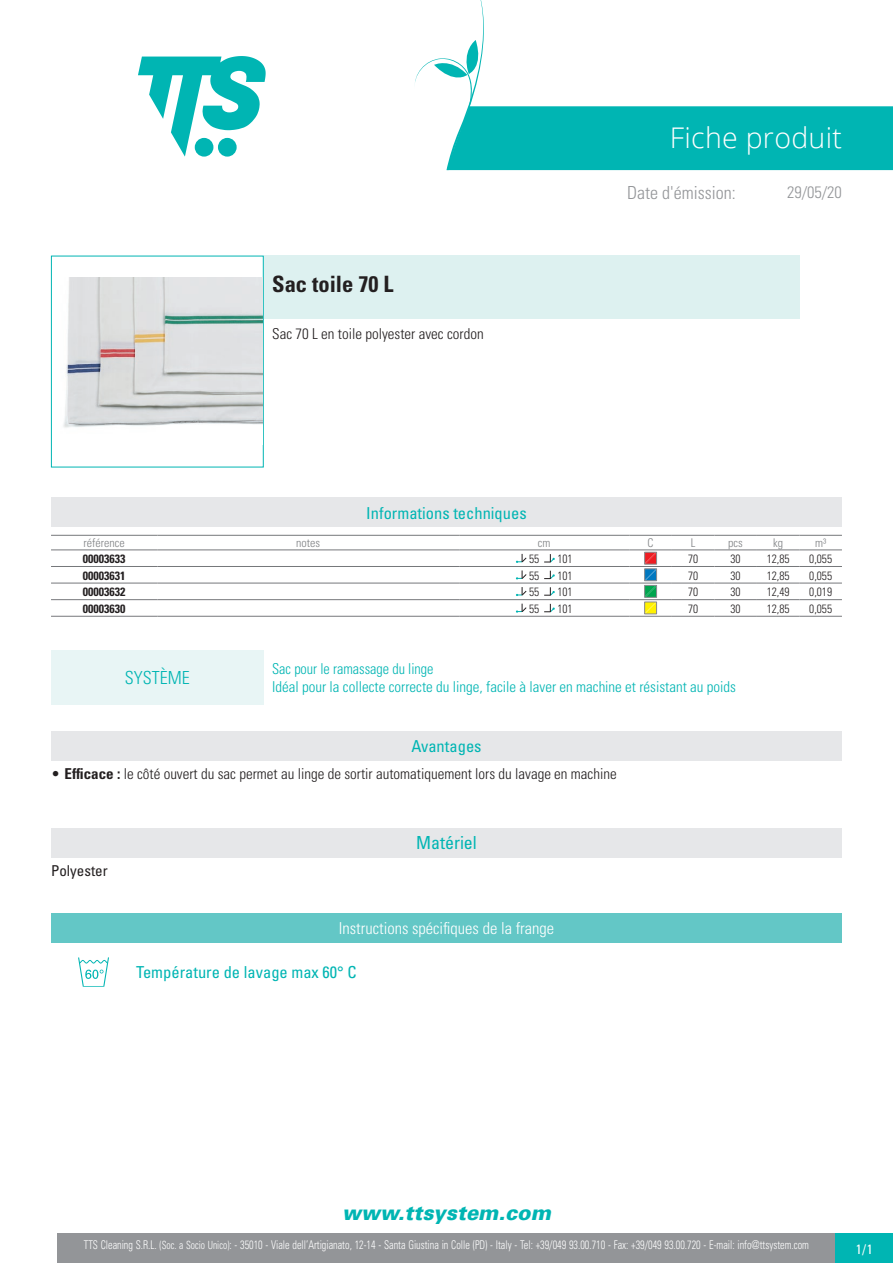
<style>
.page{position:relative;width:893px;height:1263px;background:#fff}
.page>*{position:absolute;margin:0;border:0;box-sizing:border-box;transform-origin:0 0}
.Titolo1{font:300 28.5px "Open Sans";letter-spacing:.01em;color:#fff}
.Nome{font:700 condensed 22.5px "Univers LT Std";color:#231f20}
.t1{font:italic 900 20.85px "Univers";color:#00b5b3;scale:.96 1}
.Titolo2{font:300 condensed 18px "Univers";color:#939598}
.Titolo16{font:condensed 18px "Univers LT Std";color:#00b5b3}
.Titolo15{font:300 condensed 18px "Univers LT Std";color:#00b5b3}
.Titolo13{font:300 condensed 16.5px "Univers LT Std";color:#fff}
.TestoTempLavaggio{font:condensed 16.5px "Univers LT Std";color:#00b5b3}
.Titolo3{font:condensed 16.5px "Univers";color:#00b5b3}
.Titolo8{font:condensed 16.5px "Univers LT Std";color:#00b5b3}
.t2{font:300 condensed 16.5px "Univers";color:#939598}
.Descrizione{font:300 condensed 15px "Univers LT Std";color:#231f20}
.IdealePer{font:300 condensed 15px "Univers LT Std";color:#00b5b3}
.DefinizioneSistema{font:300 condensed 15px "Univers LT Std";color:#00b5b3;scale:.95 1}
.Materiale{font:condensed 15px "Univers LT Std";color:#231f20}
.t3{font:condensed 13.5px "Univers";color:#fff}
.t4{font:300 condensed 12px "Univers";color:#fff;scale:.85 1}
.TabTecnica_Corpo{font:300 condensed 12px "Univers";color:#231f20;scale:.95 1}
.TabTecnica_Codice{font:700 condensed 12px "Univers";color:#231f20}
.TabTecnica_Intestazi{font:300 condensed 12px "Univers";color:#808285}
.s1{font-weight:700}
.s2{font-size:11.25px}
</style>
<div class="page">
<svg style="left:138px;top:56px;width:128px;height:101px"></svg>
<div style="left:57px;top:1233px;width:779px;height:30px;background:#939598"></div>
<div style="left:836px;top:1233px;width:57px;height:30px;background:#00b5b3"></div>
<svg style="left:415px;top:0;width:478px;height:170px"></svg>
<div style="left:51px;top:256px;width:213px;height:211px;border:1px solid #00b5b3"></div>
<img style="left:52px;top:278px;width:211px;height:166px">
<div style="left:264px;top:256px;width:535px;height:63px;background:#ddf1f0"></div>
<div style="left:51px;top:498px;width:791px;height:29px;background:#e6e7e9"></div>
<hr style="left:51px;top:535px;width:106px;height:1px;background:#76787b">
<hr style="left:157px;top:535px;width:302px;height:1px;background:#76787b">
<hr style="left:459px;top:535px;width:170px;height:1px;background:#76787b">
<hr style="left:629px;top:535px;width:43px;height:1px;background:#76787b">
<hr style="left:672px;top:535px;width:42px;height:1px;background:#76787b">
<hr style="left:714px;top:535px;width:43px;height:1px;background:#76787b">
<hr style="left:757px;top:535px;width:42px;height:1px;background:#76787b">
<hr style="left:799px;top:535px;width:43px;height:1px;background:#76787b">
<hr style="left:51px;top:550px;width:106px;height:1px;background:#76787b">
<hr style="left:157px;top:550px;width:302px;height:1px;background:#76787b">
<hr style="left:459px;top:550px;width:170px;height:1px;background:#76787b">
<hr style="left:629px;top:550px;width:43px;height:1px;background:#76787b">
<hr style="left:672px;top:550px;width:42px;height:1px;background:#76787b">
<hr style="left:714px;top:550px;width:43px;height:1px;background:#76787b">
<hr style="left:757px;top:550px;width:42px;height:1px;background:#76787b">
<hr style="left:799px;top:550px;width:43px;height:1px;background:#76787b">
<hr style="left:51px;top:566px;width:106px;height:1px;background:#76787b">
<hr style="left:157px;top:566px;width:302px;height:1px;background:#76787b">
<hr style="left:459px;top:566px;width:170px;height:1px;background:#76787b">
<hr style="left:629px;top:566px;width:43px;height:1px;background:#76787b">
<hr style="left:672px;top:566px;width:42px;height:1px;background:#76787b">
<hr style="left:714px;top:566px;width:43px;height:1px;background:#76787b">
<hr style="left:757px;top:566px;width:42px;height:1px;background:#76787b">
<hr style="left:799px;top:566px;width:43px;height:1px;background:#76787b">
<hr style="left:51px;top:583px;width:106px;height:1px;background:#76787b">
<hr style="left:157px;top:583px;width:302px;height:1px;background:#76787b">
<hr style="left:459px;top:583px;width:170px;height:1px;background:#76787b">
<hr style="left:629px;top:583px;width:43px;height:1px;background:#76787b">
<hr style="left:672px;top:583px;width:42px;height:1px;background:#76787b">
<hr style="left:714px;top:583px;width:43px;height:1px;background:#76787b">
<hr style="left:757px;top:583px;width:42px;height:1px;background:#76787b">
<hr style="left:799px;top:583px;width:43px;height:1px;background:#76787b">
<hr style="left:51px;top:599px;width:106px;height:1px;background:#76787b">
<hr style="left:51px;top:616px;width:106px;height:1px;background:#76787b">
<hr style="left:157px;top:599px;width:302px;height:1px;background:#76787b">
<hr style="left:157px;top:616px;width:302px;height:1px;background:#76787b">
<hr style="left:459px;top:599px;width:170px;height:1px;background:#76787b">
<hr style="left:459px;top:616px;width:170px;height:1px;background:#76787b">
<hr style="left:629px;top:599px;width:43px;height:1px;background:#76787b">
<hr style="left:629px;top:616px;width:43px;height:1px;background:#76787b">
<hr style="left:672px;top:599px;width:42px;height:1px;background:#76787b">
<hr style="left:672px;top:616px;width:42px;height:1px;background:#76787b">
<hr style="left:714px;top:599px;width:43px;height:1px;background:#76787b">
<hr style="left:714px;top:616px;width:43px;height:1px;background:#76787b">
<hr style="left:757px;top:599px;width:42px;height:1px;background:#76787b">
<hr style="left:757px;top:616px;width:42px;height:1px;background:#76787b">
<hr style="left:799px;top:599px;width:43px;height:1px;background:#76787b">
<hr style="left:799px;top:616px;width:43px;height:1px;background:#76787b">
<svg style="left:516px;top:554px;width:11px;height:9px"></svg>
<svg style="left:544px;top:554px;width:11px;height:9px"></svg>
<svg style="left:516px;top:570px;width:11px;height:9px"></svg>
<svg style="left:544px;top:571px;width:11px;height:8px"></svg>
<svg style="left:516px;top:587px;width:11px;height:9px"></svg>
<svg style="left:544px;top:587px;width:11px;height:9px"></svg>
<svg style="left:516px;top:604px;width:11px;height:9px"></svg>
<svg style="left:544px;top:604px;width:11px;height:9px"></svg>
<svg style="left:645px;top:552px;width:12px;height:60px"></svg>
<div style="left:645px;top:602px;width:12px;height:12px;border:1px solid #87898c"></div>
<div style="left:51px;top:650px;width:213px;height:55px;background:#e8f5f5"></div>
<div style="left:51px;top:731px;width:791px;height:29px;background:#e6e7e9"></div>
<div style="left:51px;top:828px;width:791px;height:29px;background:#e6e7e9"></div>
<div style="left:51px;top:913px;width:791px;height:29px;background:#63c7c6"></div>
<svg style="left:78px;top:957px;width:31px;height:30px"></svg>
<p class="Nome" style="left:272px;top:271px;width:123px">Sac toile 70 L</p>
<p class="Descrizione" style="left:272px;top:324px;width:213px">Sac 70 L en toile polyester avec cordon</p>
<p class="Titolo3" style="left:366px;top:503px;width:162px">Informations techniques</p>
<p class="Titolo1" style="left:670px;top:118px;width:174px">Fiche produit</p>
<p class="Titolo2" style="left:627px;top:182px;width:110px">Date d'émission:</p>
<h3 class="t2" style="left:787px;top:182px;width:56px">29/05/20</h3>
<p class="TabTecnica_Intestazi" style="left:84px;top:535px;width:43px">référence</p>
<p class="TabTecnica_Intestazi" style="left:296px;top:535px;width:25px">notes</p>
<p class="TabTecnica_Intestazi" style="left:538px;top:535px;width:14px">cm</p>
<p class="TabTecnica_Intestazi" style="left:648px;top:535px;width:7px">C</p>
<p class="TabTecnica_Intestazi" style="left:691px;top:535px;width:6px">L</p>
<p class="TabTecnica_Intestazi" style="left:728px;top:535px;width:16px">pcs</p>
<p class="TabTecnica_Intestazi" style="left:773px;top:535px;width:11px">kg</p>
<p class="TabTecnica_Intestazi" style="left:815px;top:535px;width:13px">m³</p>
<p class="TabTecnica_Codice" style="left:83px;top:551px;width:44px">00003633</p>
<p class="TabTecnica_Corpo" style="left:529px;top:552px;width:12px">55</p>
<p class="TabTecnica_Corpo" style="left:557px;top:552px;width:17px">101</p>
<p class="TabTecnica_Corpo" style="left:688px;top:551px;width:12px">70</p>
<p class="TabTecnica_Corpo" style="left:731px;top:551px;width:12px">30</p>
<p class="TabTecnica_Corpo" style="left:767px;top:551px;width:25px">12,85</p>
<p class="TabTecnica_Corpo" style="left:809px;top:551px;width:25px">0,055</p>
<p class="TabTecnica_Codice" style="left:83px;top:568px;width:44px">00003631</p>
<p class="TabTecnica_Corpo" style="left:529px;top:568px;width:12px">55</p>
<p class="TabTecnica_Corpo" style="left:557px;top:568px;width:17px">101</p>
<p class="TabTecnica_Corpo" style="left:688px;top:568px;width:12px">70</p>
<p class="TabTecnica_Corpo" style="left:731px;top:568px;width:12px">30</p>
<p class="TabTecnica_Corpo" style="left:767px;top:568px;width:25px">12,85</p>
<p class="TabTecnica_Corpo" style="left:809px;top:568px;width:25px">0,055</p>
<p class="TabTecnica_Codice" style="left:83px;top:584px;width:44px">00003632</p>
<p class="TabTecnica_Corpo" style="left:529px;top:585px;width:12px">55</p>
<p class="TabTecnica_Corpo" style="left:557px;top:585px;width:17px">101</p>
<p class="TabTecnica_Corpo" style="left:688px;top:585px;width:12px">70</p>
<p class="TabTecnica_Corpo" style="left:731px;top:585px;width:12px">30</p>
<p class="TabTecnica_Corpo" style="left:767px;top:585px;width:25px">12,49</p>
<p class="TabTecnica_Corpo" style="left:809px;top:585px;width:25px">0,019</p>
<p class="TabTecnica_Codice" style="left:83px;top:601px;width:44px">00003630</p>
<p class="TabTecnica_Corpo" style="left:529px;top:601px;width:12px">55</p>
<p class="TabTecnica_Corpo" style="left:557px;top:601px;width:17px">101</p>
<p class="TabTecnica_Corpo" style="left:688px;top:601px;width:12px">70</p>
<p class="TabTecnica_Corpo" style="left:731px;top:601px;width:12px">30</p>
<p class="TabTecnica_Corpo" style="left:767px;top:601px;width:25px">12,85</p>
<p class="TabTecnica_Corpo" style="left:809px;top:601px;width:25px">0,055</p>
<p class="Titolo15" style="left:125px;top:667px;width:66px">SYSTÈME</p>
<p class="DefinizioneSistema" style="left:272px;top:660px;width:171px">Sac pour le ramassage du linge</p>
<p class="IdealePer" style="left:272px;top:678px;width:465px">Idéal pour la collecte correcte du linge, facile à laver en machine et résistant au poids</p>
<p class="Titolo8" style="left:411px;top:735px;width:72px">Avantages</p>
<p class="Descrizione" style="left:51px;top:765px;width:567px">• <span class="s1">Efficace :</span> le côté ouvert du sac permet au linge de sortir automatiquement lors du lavage en machine</p>
<p class="Materiale" style="left:51px;top:861px;width:58px">Polyester</p>
<p class="Titolo16" style="left:416px;top:831px;width:62px">Matériel</p>
<p class="Titolo13" style="left:339px;top:918px;width:217px">Instructions spécifiques de la frange</p>
<p class="TestoTempLavaggio" style="left:136px;top:962px;width:222px">Température de lavage max 60° C</p>
<h3 class="t1" style="left:342px;top:1200px;width:219px">www.ttsystem.com</h3>
<p class="t4" style="left:84px;top:1238px;width:855px">TTS Cleaning S.R.L. <span class="s2">(Soc. a Socio Unico)</span>: - 35010 - Viale dell’Artigianato, 12-14 - Santa Giustina in Colle (PD) - Italy - Tel: +39/049 93.00.710 - Fax: +39/049 93.00.720 - E-mail: info@ttsystem.com</p>
<p class="t3" style="left:856px;top:1240px;width:19px">1/1</p>
</div>
